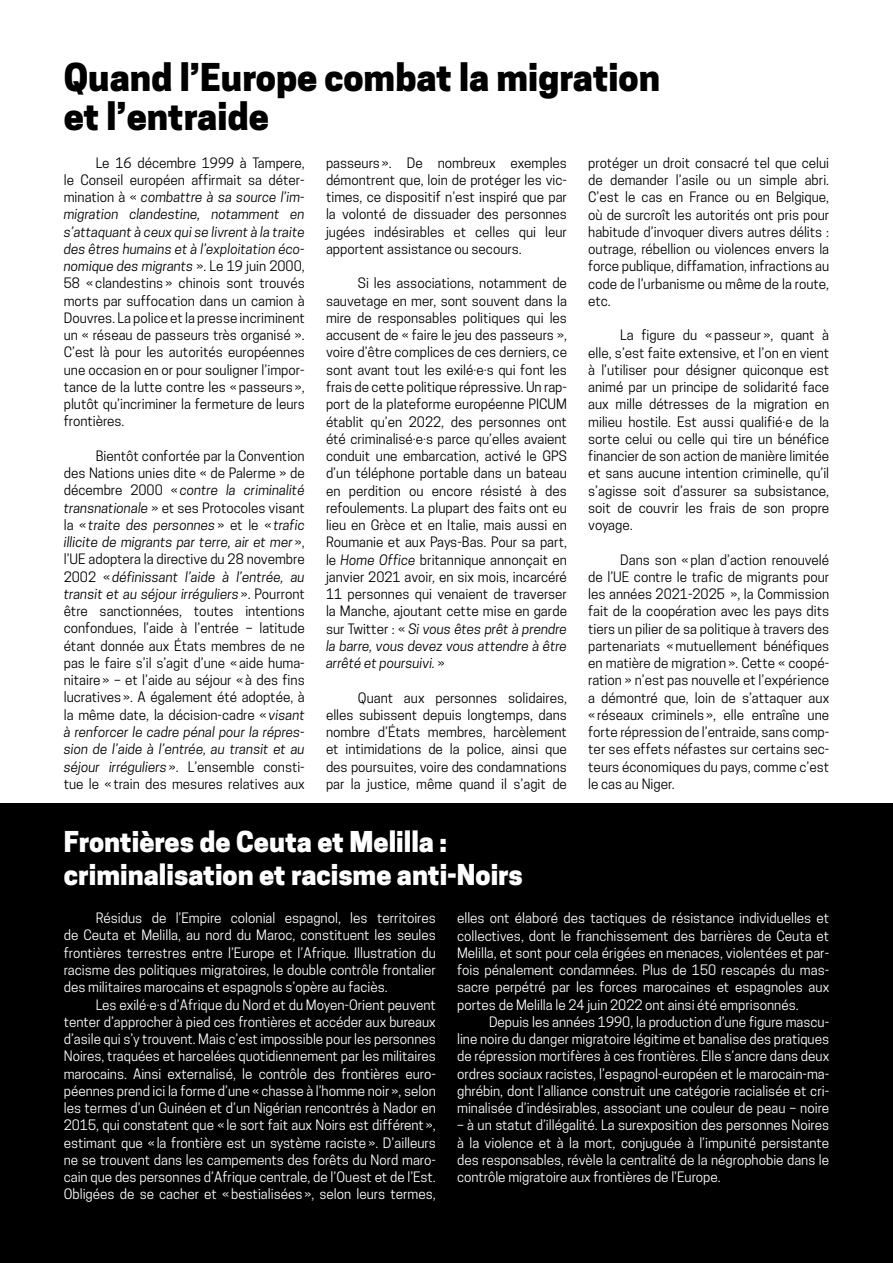
<style>
.page{position:relative;width:893px;height:1263px;background:#fff}
.page>*{position:absolute;margin:0;border:0;box-sizing:border-box;transform-origin:0 0}
.t1{font:800 36px/39px "Cooper Hewitt";color:#000}
.t2{font:800 27px/32.4px "Cooper Hewitt";color:#fff}
.t3{font:13.5px/17.2px "Cooper Hewitt";color:#000;text-align:justify}
.t4{font:13.5px/17.2px "Cooper Hewitt";color:#fff;text-align:justify}
.s1{font-style:italic}
</style>
<div class="page">
<div style="left:0;top:804px;width:893px;height:459px;background:#000"></div>
<h1 class="t1" style="left:64px;top:58px;width:598px">Quand l’Europe combat la migration et l’entraide</h1>
<p class="t3" style="left:64px;top:154px;width:242px;text-indent:32px">Le 16 décembre 1999 à Tampere, le Conseil européen affirmait sa déter&shy;mination à « <span class="s1">combattre à sa source l’im&shy;migration clandestine, notamment en s’attaquant à ceux qui se livrent à la traite des êtres humains et à l’exploitation éco&shy;nomique des migrants</span> ». Le 19 juin 2000, 58 « clandestins » chinois sont trouvés morts par suffocation dans un camion à Douvres. La police et la presse incriminent un « réseau de passeurs très organisé ».<br>C’est là pour les autorités européennes une occasion en or pour souligner l’impor&shy;tance de la lutte contre les « passeurs », plutôt qu’incriminer la fermeture de leurs frontières.</p>
<p class="t3" style="left:64px;top:447px;width:242px;text-indent:32px">Bientôt confortée par la Convention des Nations unies dite « de Palerme » de décembre 2000 « <span class="s1">contre la criminalité transnationale</span> » et ses Protocoles visant la « <span class="s1">traite des personnes</span> » et le « <span class="s1">trafic illicite de migrants par terre, air et mer</span> », l’UE adoptera la directive du 28 novembre 2002 « <span class="s1">définissant l’aide à l’entrée, au transit et au séjour irréguliers</span> ». Pourront être sanctionnées, toutes intentions confondues, l’aide à l’entrée – latitude étant donnée aux États membres de ne pas le faire s’il s’agit d’une « aide huma&shy;nitaire » – et l’aide au séjour « à des fins lucratives ». A également été adoptée, à la même date, la décision-cadre « <span class="s1">visant à renforcer le cadre pénal pour la répres&shy;sion de l’aide à l’entrée, au transit et au séjour irréguliers</span> ». L’ensemble consti&shy;tue le « train des mesures relatives aux</p>
<p class="t3" style="left:326px;top:154px;width:243px">passeurs ». De nombreux exemples démontrent que, loin de protéger les vic&shy;times, ce dispositif n’est inspiré que par la volonté de dissuader des personnes jugées indésirables et celles qui leur apportent assistance ou secours.</p>
<p class="t3" style="left:326px;top:275px;width:243px;text-indent:32px">Si les associations, notamment de sauvetage en mer, sont souvent dans la mire de responsables politiques qui les accusent de « faire le jeu des passeurs », voire d’être complices de ces derniers, ce sont avant tout les exilé·e·s qui font les frais de cette politique répressive. Un rap&shy;port de la plateforme européenne PICUM établit qu’en 2022, des personnes ont été criminalisé·e·s parce qu’elles avaient conduit une embarcation, activé le GPS d’un téléphone portable dans un bateau en perdition ou encore résisté à des refoulements. La plupart des faits ont eu lieu en Grèce et en Italie, mais aussi en Roumanie et aux Pays-Bas. Pour sa part, le <span class="s1">Home Office</span> britannique annonçait en janvier 2021 avoir, en six mois, incarcéré 11 personnes qui venaient de traverser la Manche, ajoutant cette mise en garde sur Twitter : « <span class="s1">Si vous êtes prêt à prendre la barre, vous devez vous attendre à être arrêté et poursuivi.</span> »</p>
<p class="t3" style="left:326px;top:689px;width:242px;text-indent:32px">Quant aux personnes solidaires, elles subissent depuis longtemps, dans nombre d’États membres, harcèlement et intimidations de la police, ainsi que des poursuites, voire des condamnations par la justice, même quand il s’agit de</p>
<p class="t3" style="left:588px;top:154px;width:243px">protéger un droit consacré tel que celui de demander l’asile ou un simple abri.<br>C’est le cas en France ou en Belgique, où de surcroît les autorités ont pris pour habitude d’invoquer divers autres délits : outrage, rébellion ou violences envers la force publique, diffamation, infractions au code de l’urbanisme ou même de la route, etc.</p>
<p class="t3" style="left:588px;top:327px;width:242px;text-indent:32px">La figure du « passeur », quant à elle, s’est faite extensive, et l’on en vient à l’utiliser pour désigner quiconque est animé par un principe de solidarité face aux mille détresses de la migration en milieu hostile. Est aussi qualifié·e de la sorte celui ou celle qui tire un bénéfice financier de son action de manière limitée et sans aucune intention criminelle, qu’il s’agisse soit d’assurer sa subsistance, soit de couvrir les frais de son propre voyage.</p>
<p class="t3" style="left:588px;top:551px;width:243px;text-indent:32px">Dans son « plan d’action renouvelé de l’UE contre le trafic de migrants pour les années 2021-2025 », la Commission fait de la coopération avec les pays dits tiers un pilier de sa politique à travers des partenariats « mutuellement bénéfiques en matière de migration ». Cette « coopé&shy;ration » n’est pas nouvelle et l’expérience a démontré que, loin de s’attaquer aux « réseaux criminels », elle entraîne une forte répression de l’entraide, sans comp&shy;ter ses effets néfastes sur certains sec&shy;teurs économiques du pays, comme c’est le cas au Niger.</p>
<h2 class="t2" style="left:64px;top:826px;width:460px">Frontières de Ceuta et Melilla : criminalisation et racisme anti-Noirs</h2>
<p class="t4" style="left:64px;top:909px;width:374px;text-indent:32px">Résidus de l’Empire colonial espagnol, les territoires de Ceuta et Melilla, au nord du Maroc, constituent les seules frontières terrestres entre l’Europe et l’Afrique. Illustration du racisme des politiques migratoires, le double contrôle frontalier des militaires marocains et espagnols s’opère au faciès.</p>
<p class="t4" style="left:64px;top:996px;width:374px;text-indent:32px">Les exilé·e·s d’Afrique du Nord et du Moyen-Orient peuvent tenter d’approcher à pied ces frontières et accéder aux bureaux d’asile qui s’y trouvent. Mais c’est impossible pour les personnes Noires, traquées et harcelées quotidiennement par les militaires marocains. Ainsi externalisé, le contrôle des frontières euro&shy;péennes prend ici la forme d’une « chasse à l’homme noir », selon les termes d’un Guinéen et d’un Nigérian rencontrés à Nador en 2015, qui constatent que « le sort fait aux Noirs est différent », estimant que « la frontière est un système raciste ». D’ailleurs ne se trouvent dans les campements des forêts du Nord maro&shy;cain que des personnes d’Afrique centrale, de l’Ouest et de l’Est.<br>Obligées de se cacher et « bestialisées », selon leurs termes,</p>
<p class="t4" style="left:457px;top:909px;width:374px">elles ont élaboré des tactiques de résistance individuelles et collectives, dont le franchissement des barrières de Ceuta et Melilla, et sont pour cela érigées en menaces, violentées et par&shy;fois pénalement condamnées. Plus de 150 rescapés du mas&shy;sacre perpétré par les forces marocaines et espagnoles aux portes de Melilla le 24 juin 2022 ont ainsi été emprisonnés.</p>
<p class="t4" style="left:457px;top:1013px;width:374px;text-indent:32px">Depuis les années 1990, la production d’une figure mascu&shy;line noire du danger migratoire légitime et banalise des pratiques de répression mortifères à ces frontières. Elle s’ancre dans deux ordres sociaux racistes, l’espagnol-européen et le marocain-ma&shy;ghrébin, dont l’alliance construit une catégorie racialisée et cri&shy;minalisée d’indésirables, associant une couleur de peau – noire</p>
<p class="t4" style="left:457px;top:1117px;width:374px">– à un statut d’illégalité. La surexposition des personnes Noires à la violence et à la mort, conjuguée à l’impunité persistante des responsables, révèle la centralité de la négrophobie dans le contrôle migratoire aux frontières de l’Europe.</p>
</div>
